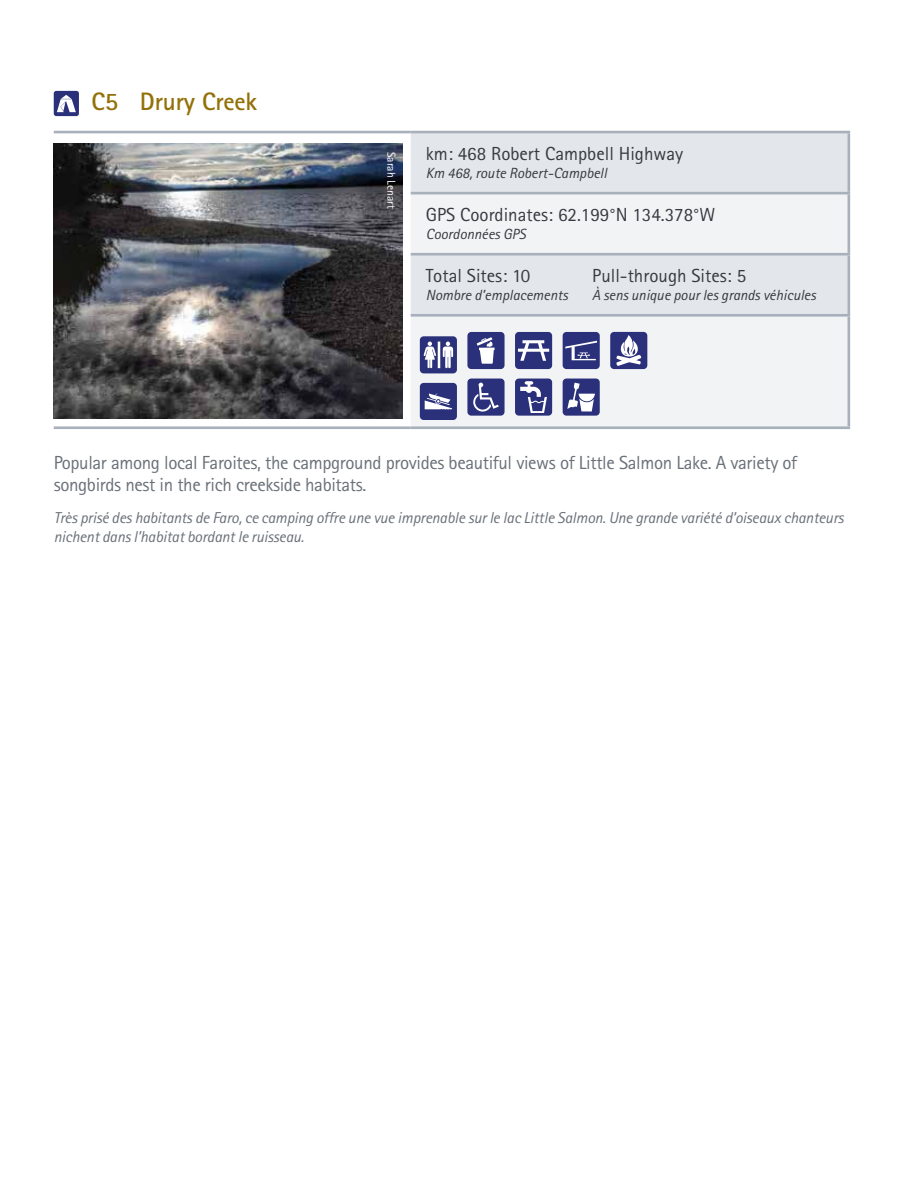
<style>
.page{position:relative;width:918px;height:1188px;background:#fff}
.page>*{position:absolute;margin:0;border:0;box-sizing:border-box;transform-origin:0 0}
.t1{font:700 25.2px "Rotis Sans Serif Std";letter-spacing:-.01em;color:#93710a}
.t2{font:18.9px/22.8px "Rotis Sans Serif Std";letter-spacing:-.02em;color:#6a7078}
.t3{font:18.9px "Rotis Sans Serif Std";color:#36393f}
.t4{font:italic 15.75px/18.9px "Rotis Sans Serif Std";letter-spacing:-.01em;color:#6a7078}
.t5{font:italic 14.7px "Rotis Sans Serif Std";color:#36393f}
.t6{font:11.55px "Rotis Sans Serif Std";color:#fff}
</style>
<div class="page">
<div style="left:411px;top:133px;width:437px;height:59px;background:#e3e7eb"></div>
<svg style="left:411px;top:194px;width:437px;height:232px;fill:#f1f3f5"></svg>
<hr style="left:54px;top:131px;width:357px;height:2px;background:#a8b1bb">
<hr style="left:411px;top:131px;width:439px;height:2px;background:#a8b1bb">
<hr style="left:848px;top:133px;width:2px;height:59px;background:#a8b1bb">
<hr style="left:411px;top:192px;width:439px;height:2px;background:#a8b1bb">
<hr style="left:848px;top:194px;width:2px;height:59px;background:#a8b1bb">
<hr style="left:411px;top:253px;width:439px;height:3px;background:#a8b1bb">
<hr style="left:848px;top:256px;width:2px;height:58px;background:#a8b1bb">
<hr style="left:411px;top:314px;width:439px;height:3px;background:#a8b1bb">
<hr style="left:848px;top:317px;width:2px;height:109px;background:#a8b1bb">
<hr style="left:54px;top:426px;width:357px;height:3px;background:#a8b1bb">
<hr style="left:411px;top:426px;width:439px;height:3px;background:#a8b1bb">
<div style="left:54px;top:91px;width:25px;height:25px;background:#2a317a;border-radius:3px"></div>
<svg style="left:57px;top:95px;width:19px;height:17px"></svg>
<div style="left:420px;top:336px;width:37px;height:37px;background:#2a317a;border-radius:4px"></div>
<svg style="left:424px;top:342px;width:29px;height:26px"></svg>
<div style="left:420px;top:383px;width:37px;height:37px;background:#2a317a;border-radius:4px"></div>
<svg style="left:425px;top:393px;width:27px;height:17px"></svg>
<div style="left:515px;top:332px;width:37px;height:37px;background:#2a317a;border-radius:4px"></div>
<svg style="left:518px;top:340px;width:31px;height:21px"></svg>
<div style="left:467px;top:332px;width:38px;height:37px;background:#2a317a;border-radius:4px"></div>
<svg style="left:477px;top:337px;width:18px;height:27px"></svg>
<div style="left:563px;top:332px;width:37px;height:37px;background:#2a317a;border-radius:4px"></div>
<svg style="left:565px;top:341px;width:32px;height:19px"></svg>
<div style="left:467px;top:379px;width:38px;height:37px;background:#2a317a;border-radius:4px"></div>
<svg style="left:473px;top:383px;width:26px;height:29px"></svg>
<div style="left:563px;top:379px;width:37px;height:37px;background:#2a317a;border-radius:4px"></div>
<svg style="left:567px;top:383px;width:28px;height:28px"></svg>
<div style="left:515px;top:379px;width:37px;height:37px;background:#2a317a;border-radius:4px"></div>
<svg style="left:520px;top:381px;width:27px;height:32px"></svg>
<img style="left:54px;top:143px;width:348px;height:276px">
<svg style="left:610px;top:332px;width:37px;height:37px"></svg>
<h1 class="t1" style="left:92px;top:85px;width:167px">C5 Drury Creek</h1>
<p class="t6" style="left:398px;top:152px;width:59px;rotate:90deg">Sarah Lenart</p>
<p class="t3" style="left:426px;top:143px;width:259px">km: 468 Robert Campbell Highway</p>
<p class="t5" style="left:426px;top:164px;width:183px">Km 468, route Robert-Campbell</p>
<p class="t3" style="left:426px;top:204px;width:291px">GPS Coordinates: 62.199°N 134.378°W</p>
<p class="t5" style="left:426px;top:225px;width:102px">Coordonnées GPS</p>
<p class="t3" style="left:426px;top:265px;width:106px">Total Sites: 10</p>
<p class="t3" style="left:592px;top:265px;width:155px">Pull-through Sites: 5</p>
<p class="t5" style="left:426px;top:286px;width:143px">Nombre d’emplacements</p>
<p class="t5" style="left:592px;top:286px;width:225px">À sens unique pour les grands véhicules</p>
<p class="t2" style="left:54px;top:451px;width:745px">Popular among local Faroites, the campground provides beautiful views of Little Salmon Lake. A variety of songbirds nest in the rich creekside habitats.</p>
<p class="t4" style="left:54px;top:508px;width:791px">Très prisé des habitants de Faro, ce camping offre une vue imprenable sur le lac Little Salmon. Une grande variété d’oiseaux chanteurs nichent dans l’habitat bordant le ruisseau.</p>
</div>
